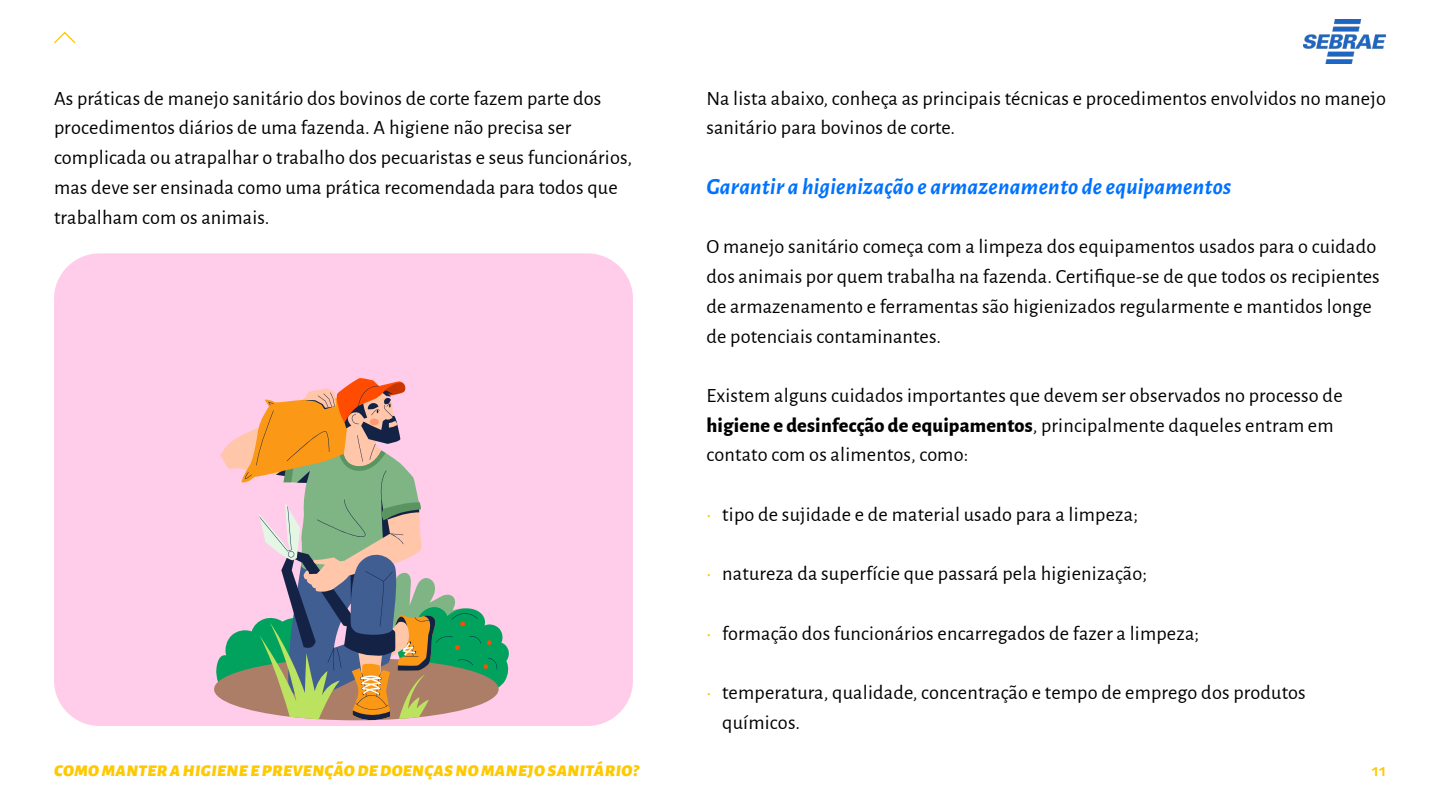
<style>
.page{position:relative;width:1440px;height:810px;background:#fff}
.page>*{position:absolute;margin:0;border:0;box-sizing:border-box;transform-origin:0 0}
.t1{font:italic 700 23.25px "Alegreya Sans";letter-spacing:.01em;color:#0072ff}
.t2{font:20.25px/29.7px "Alegreya Sans";letter-spacing:.01em;color:#000}
.t3{font:italic 900 16.5px "Alegreya Sans";letter-spacing:.03em;color:#ffc900}
.t4{font:500 16.5px "Campuni Demo";color:#ffc900}
.s1{font-weight:800}
.s2{color:#ffc900}
</style>
<div class="page">
<svg style="left:54px;top:31px;width:22px;height:13px"></svg>
<img style="left:1304px;top:19px;width:82px;height:45px">
<div style="left:54px;top:253px;width:579px;height:473px;background:#ffccea;border-radius:46px"></div>
<svg style="left:214px;top:378px;width:295px;height:343px"></svg>
<p class="t2" style="left:54px;top:82px;width:580px">As práticas de manejo sanitário dos bovinos de corte fazem parte dos procedimentos diários de uma fazenda. A higiene não precisa ser complicada ou atrapalhar o trabalho dos pecuaristas e seus funcionários, mas deve ser ensinada como uma prática recomendada para todos que trabalham com os animais.</p>
<p class="t2" style="left:706px;top:82px;width:681px">Na lista abaixo, conheça as principais técnicas e procedimentos envolvidos no manejo sanitário para bovinos de corte.</p>
<p class="t1" style="left:706px;top:169px;width:526px">Garantir a higienização e armazenamento de equipamentos</p>
<p class="t2" style="left:706px;top:231px;width:675px">O manejo sanitário começa com a limpeza dos equipamentos usados para o cuidado dos animais por quem trabalha na fazenda. Certifique-se de que todos os recipientes de armazenamento e ferramentas são higienizados regularmente e mantidos longe de potenciais contaminantes.</p>
<p class="t2" style="left:706px;top:380px;width:638px">Existem alguns cuidados importantes que devem ser observados no processo de <span class="s1">higiene e desinfecção de equipamentos</span>, principalmente daqueles entram em contato com os alimentos, como:</p>
<p class="t2" style="left:706px;top:498px;width:433px"><span class="s2">•</span> tipo de sujidade e de material usado para a limpeza;</p>
<p class="t2" style="left:706px;top:558px;width:442px"><span class="s2">•</span> natureza da superfície que passará pela higienização;</p>
<p class="t2" style="left:706px;top:617px;width:494px"><span class="s2">•</span> formação dos funcionários encarregados de fazer a limpeza;</p>
<p class="t2" style="left:722px;top:677px;width:585px;text-indent:-16px"><span class="s2">•</span> temperatura, qualidade, concentração e tempo de emprego dos produtos químicos.</p>
<p class="t3" style="left:54px;top:758px;width:586px">COMO MANTER A HIGIENE E PREVENÇÃO DE DOENÇAS NO MANEJO SANITÁRIO?</p>
<p class="t4" style="left:1371px;top:763px;width:16px">11</p>
</div>
